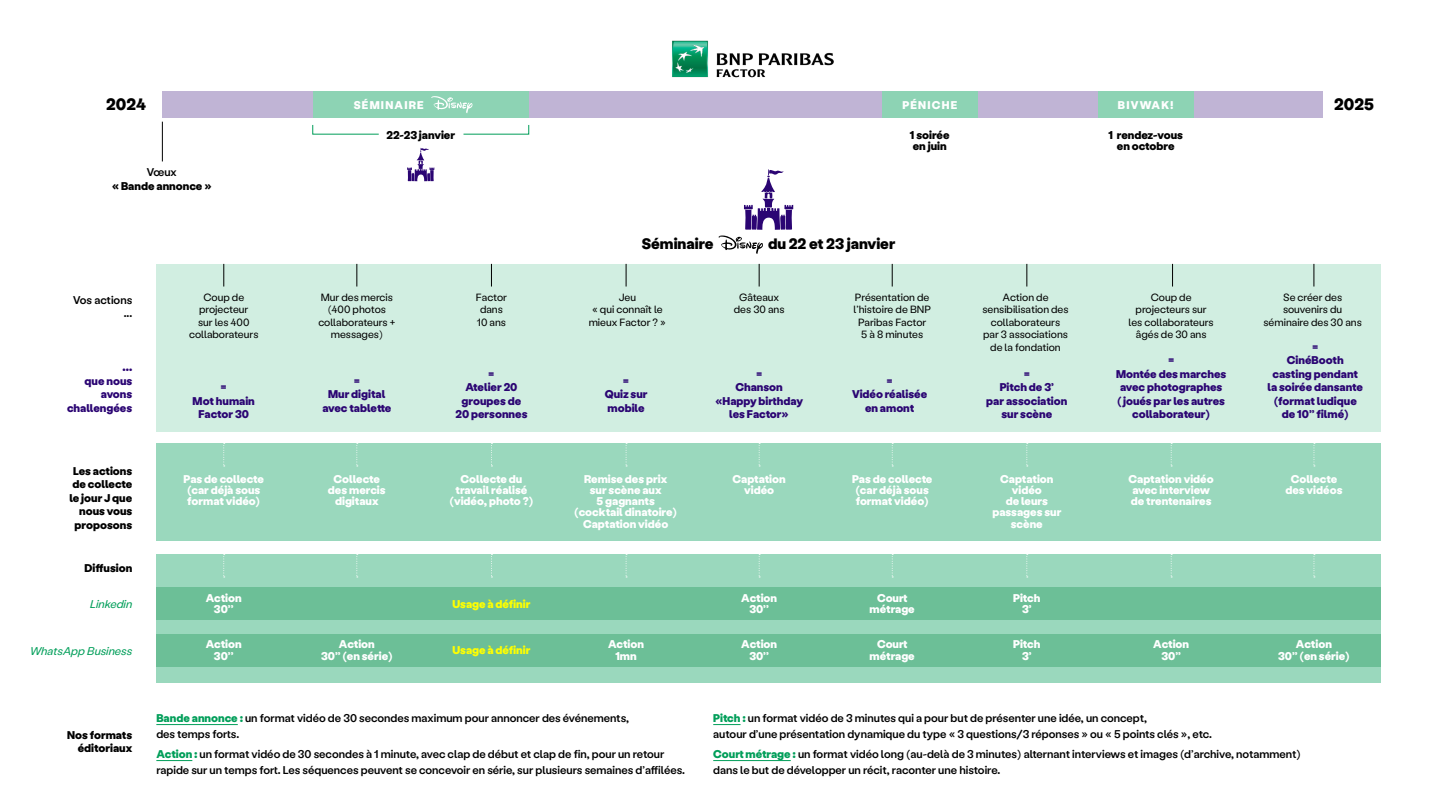
<style>
.page{position:relative;width:1440px;height:810px;background:#fff}
.page>*{position:absolute;margin:0;border:0;box-sizing:border-box;transform-origin:0 0}
.t1{font:900 16.5px "Labil Grotesk";color:#000}
.t2{font:900 15.15px "Labil Grotesk";color:#000}
.t3{font:500 11.25px/15.8px "Labil Grotesk";color:#000}
.t4{font:900 11.25px/11.2px "Labil Grotesk";color:#fff;text-align:center}
.t5{font:900 11.25px/13.5px "Labil Grotesk";color:#2b0573;text-align:center}
.t6{font:900 11.25px/13.5px "Labil Grotesk";color:#000;text-align:center}
.t7{font:900 11.25px "Labil Grotesk";color:#ff0}
.t8{font:italic 11.25px "Labil Grotesk";color:#019e59}
.t9{font:900 11.25px "Labil Grotesk";letter-spacing:.11em;color:#fff}
.t10{font:10.5px/12.6px "Labil Grotesk";color:#000;text-align:center}
.s1{font-weight:500}
.s2{font-weight:900;color:#019e59}
</style>
<div class="page">
<div style="left:162px;top:91px;width:1161px;height:27px;background:#c0b4d5"></div>
<div style="left:313px;top:91px;width:216px;height:27px;background:#8dd3b4"></div>
<div style="left:882px;top:91px;width:96px;height:27px;background:#8dd3b4"></div>
<div style="left:1098px;top:91px;width:96px;height:27px;background:#8dd3b4"></div>
<hr style="left:162px;top:122px;width:1px;height:39px;background:#000">
<svg style="left:407px;top:147px;width:28px;height:35px"></svg>
<svg style="left:431px;top:96px;width:42px;height:17px"></svg>
<div style="left:156px;top:554px;width:1225px;height:129px;background:#9ad8bd"></div>
<div style="left:156px;top:588px;width:1225px;height:32px;background:#6cbf97"></div>
<div style="left:156px;top:634px;width:1225px;height:32px;background:#6cbf97"></div>
<div style="left:156px;top:264px;width:1225px;height:167px;background:#d1eee1"></div>
<div style="left:156px;top:444px;width:1225px;height:97px;background:#9ad8bd"></div>
<svg style="left:719px;top:169px;width:75px;height:85px"></svg>
<hr style="left:156px;top:724px;width:82px;height:1px;background:#019e59">
<hr style="left:156px;top:760px;width:36px;height:1px;background:#019e59">
<svg style="left:223px;top:264px;width:1px;height:23px"></svg>
<svg style="left:223px;top:443px;width:2px;height:24px"></svg>
<svg style="left:223px;top:554px;width:2px;height:24px"></svg>
<svg style="left:356px;top:264px;width:1px;height:23px"></svg>
<svg style="left:356px;top:443px;width:2px;height:24px"></svg>
<svg style="left:356px;top:554px;width:2px;height:24px"></svg>
<svg style="left:491px;top:264px;width:1px;height:23px"></svg>
<svg style="left:491px;top:443px;width:1px;height:24px"></svg>
<svg style="left:491px;top:554px;width:1px;height:24px"></svg>
<svg style="left:626px;top:264px;width:1px;height:23px"></svg>
<svg style="left:626px;top:443px;width:1px;height:24px"></svg>
<svg style="left:626px;top:554px;width:1px;height:24px"></svg>
<svg style="left:759px;top:264px;width:1px;height:23px"></svg>
<svg style="left:759px;top:443px;width:1px;height:24px"></svg>
<svg style="left:759px;top:554px;width:1px;height:24px"></svg>
<svg style="left:892px;top:264px;width:1px;height:23px"></svg>
<svg style="left:892px;top:443px;width:1px;height:24px"></svg>
<svg style="left:892px;top:554px;width:1px;height:24px"></svg>
<svg style="left:1026px;top:264px;width:1px;height:23px"></svg>
<svg style="left:1026px;top:443px;width:2px;height:24px"></svg>
<svg style="left:1026px;top:554px;width:2px;height:24px"></svg>
<svg style="left:1172px;top:264px;width:1px;height:23px"></svg>
<svg style="left:1171px;top:443px;width:1px;height:24px"></svg>
<svg style="left:1171px;top:554px;width:1px;height:24px"></svg>
<svg style="left:1314px;top:264px;width:1px;height:23px"></svg>
<svg style="left:1314px;top:443px;width:1px;height:24px"></svg>
<svg style="left:1314px;top:554px;width:1px;height:24px"></svg>
<svg style="left:312px;top:125px;width:67px;height:10px"></svg>
<svg style="left:463px;top:125px;width:67px;height:10px"></svg>
<img style="left:672px;top:40px;width:162px;height:38px">
<svg style="left:713px;top:724px;width:28px;height:1px"></svg>
<hr style="left:713px;top:760px;width:78px;height:1px;background:#019e59">
<p class="t1" style="left:106px;top:93px;width:42px">2024</p>
<p class="t9" style="left:354px;top:97px;width:72px">SÉMINAIRE</p>
<p class="t9" style="left:902px;top:97px;width:56px">PÉNICHE</p>
<p class="t4" style="left:1118px;top:99px;width:57px">BIVWAK!</p>
<p class="t1" style="left:1334px;top:93px;width:41px">2025</p>
<p class="t6" style="left:386px;top:128px;width:70px">22-23 janvier</p>
<p class="t6" style="left:910px;top:130px;width:41px;line-height:10.5px;text-align:left">1 soirée en juin</p>
<p class="t6" style="left:1109px;top:130px;width:76px;line-height:10.5px">1 rendez-vous en octobre</p>
<p class="t6" style="left:112px;top:165px;width:102px"><span class="s1">Vœux<br></span>« Bande annonce »</p>
<p class="t2" style="left:642px;top:233px;width:73px">Séminaire</p>
<p class="t2" style="left:768px;top:233px;width:129px">du 22 et 23 janvier</p>
<p class="t3" style="left:73px;top:293px;width:61px;line-height:13.5px;text-align:right">Vos actions ...</p>
<p class="t5" style="left:122px;top:360px;width:11px">...</p>
<p class="t5" style="left:67px;top:374px;width:67px;text-align:right">que nous avons challengées</p>
<p class="t10" style="left:189px;top:290px;width:71px">Coup de projecteur<br>sur les 400 collaborateurs</p>
<p class="t5" style="left:193px;top:380px;width:64px">=<br>Mot humain<br>Factor 30</p>
<p class="t10" style="left:318px;top:290px;width:78px">Mur des mercis (400 photos collaborateurs + messages)</p>
<p class="t5" style="left:322px;top:374px;width:70px">=<br>Mur digital avec tablette</p>
<p class="t10" style="left:476px;top:290px;width:32px;text-align:left">Factor dans<br>10 ans</p>
<p class="t5" style="left:455px;top:367px;width:74px">=<br>Atelier 20 groupes de<br>20 personnes</p>
<p class="t10" style="left:589px;top:290px;width:79px">Jeu<br>« qui connaît le mieux Factor ? »</p>
<p class="t5" style="left:605px;top:374px;width:44px">=<br>Quiz sur mobile</p>
<p class="t10" style="left:734px;top:290px;width:52px">Gâteaux des 30 ans</p>
<p class="t5" style="left:715px;top:367px;width:89px">=<br>Chanson «Happy birthday les Factor»</p>
<p class="t10" style="left:853px;top:290px;width:79px">Présentation de l’histoire de BNP<br>Paribas Factor<br>5 à 8 minutes</p>
<p class="t5" style="left:852px;top:374px;width:77px">=<br>Vidéo réalisée en amont</p>
<p class="t10" style="left:982px;top:290px;width:87px">Action de sensibilisation des collaborateurs par 3 associations de la fondation</p>
<p class="t5" style="left:986px;top:367px;width:83px">=<br>Pitch de 3’<br>par association sur scène</p>
<p class="t10" style="left:1129px;top:290px;width:87px">Coup de projecteurs sur les collaborateurs âgés de 30 ans</p>
<p class="t5" style="left:1116px;top:353px;width:112px">=<br>Montée des marches avec photographes (joués par les autres collaborateur)</p>
<p class="t10" style="left:1264px;top:290px;width:100px">Se créer des souvenirs du séminaire des 30 ans</p>
<p class="t5" style="left:1268px;top:340px;width:97px">=<br>CinéBooth casting pendant la soirée dansante (format ludique de 10’’ filmé)</p>
<p class="t6" style="left:69px;top:464px;width:64px;text-align:right">Les actions de collecte le jour J que nous vous proposons</p>
<p class="t6" style="left:85px;top:561px;width:49px">Diffusion</p>
<p class="t4" style="left:184px;top:473px;width:82px">Pas de collecte (car déjà sous format vidéo)</p>
<p class="t4" style="left:328px;top:473px;width:59px">Collecte des mercis digitaux</p>
<p class="t4" style="left:449px;top:473px;width:86px">Collecte du travail réalisé (vidéo, photo ?)</p>
<p class="t4" style="left:574px;top:473px;width:104px">Remise des prix sur scène aux<br>5 gagnants (cocktail dinatoire)</p>
<p class="t4" style="left:583px;top:518px;width:87px">Captation vidéo</p>
<p class="t4" style="left:733px;top:473px;width:55px">Captation vidéo</p>
<p class="t4" style="left:852px;top:473px;width:82px">Pas de collecte (car déjà sous format vidéo)</p>
<p class="t4" style="left:1000px;top:473px;width:55px">Captation vidéo</p>
<p class="t4" style="left:992px;top:495px;width:71px">de leurs passages sur scène</p>
<p class="t4" style="left:1129px;top:473px;width:87px">Captation vidéo</p>
<p class="t4" style="left:1131px;top:484px;width:82px;text-align:left">avec interview de trentenaires</p>
<p class="t4" style="left:1285px;top:473px;width:59px">Collecte des vidéos</p>
<p class="t8" style="left:90px;top:596px;width:44px">Linkedin</p>
<p class="t8" style="left:30px;top:643px;width:104px">WhatsApp Business</p>
<p class="t4" style="left:206px;top:592px;width:37px">Action<br>30’’</p>
<p class="t4" style="left:206px;top:638px;width:37px">Action<br>30’’</p>
<p class="t4" style="left:321px;top:638px;width:73px">Action<br>30’’ (en série)</p>
<p class="t7" style="left:452px;top:596px;width:79px">Usage à définir</p>
<p class="t7" style="left:452px;top:642px;width:79px">Usage à définir</p>
<p class="t4" style="left:608px;top:638px;width:37px">Action<br>1mn</p>
<p class="t4" style="left:741px;top:592px;width:38px">Action</p>
<p class="t4" style="left:749px;top:603px;width:21px">30’’</p>
<p class="t4" style="left:741px;top:638px;width:38px">Action</p>
<p class="t4" style="left:749px;top:650px;width:21px">30’’</p>
<p class="t4" style="left:870px;top:592px;width:47px">Court métrage</p>
<p class="t4" style="left:870px;top:638px;width:47px">Court métrage</p>
<p class="t4" style="left:1013px;top:592px;width:29px">Pitch<br>3’</p>
<p class="t4" style="left:1013px;top:638px;width:29px">Pitch<br>3’</p>
<p class="t4" style="left:1153px;top:638px;width:37px">Action<br>30’’</p>
<p class="t4" style="left:1278px;top:638px;width:73px">Action<br>30’’ (en série)</p>
<p class="t6" style="left:67px;top:728px;width:67px;text-align:right">Nos formats éditoriaux</p>
<p class="t3" style="left:156px;top:710px;width:474px"><span class="s2">Bande annonce :</span> un format vidéo de 30 secondes maximum pour annoncer des événements, des temps forts.</p>
<p class="t3" style="left:156px;top:746px;width:530px"><span class="s2">Action :</span> un format vidéo de 30 secondes à 1 minute, avec clap de début et clap de fin, pour un retour rapide sur un temps fort. Les séquences peuvent se concevoir en série, sur plusieurs semaines d’affilées.</p>
<p class="t3" style="left:713px;top:710px;width:500px"><span class="s2">Pitch :</span> un format vidéo de 3 minutes qui a pour but de présenter une idée, un concept,<br>autour d’une présentation dynamique du type « 3 questions/3 réponses » ou « 5 points clés », etc.</p>
<p class="t3" style="left:713px;top:746px;width:589px"><span class="s2">Court métrage :</span> un format vidéo long (au-delà de 3 minutes) alternant interviews et images (d’archive, notamment) dans le but de développer un récit, raconter une histoire.</p>
</div>
